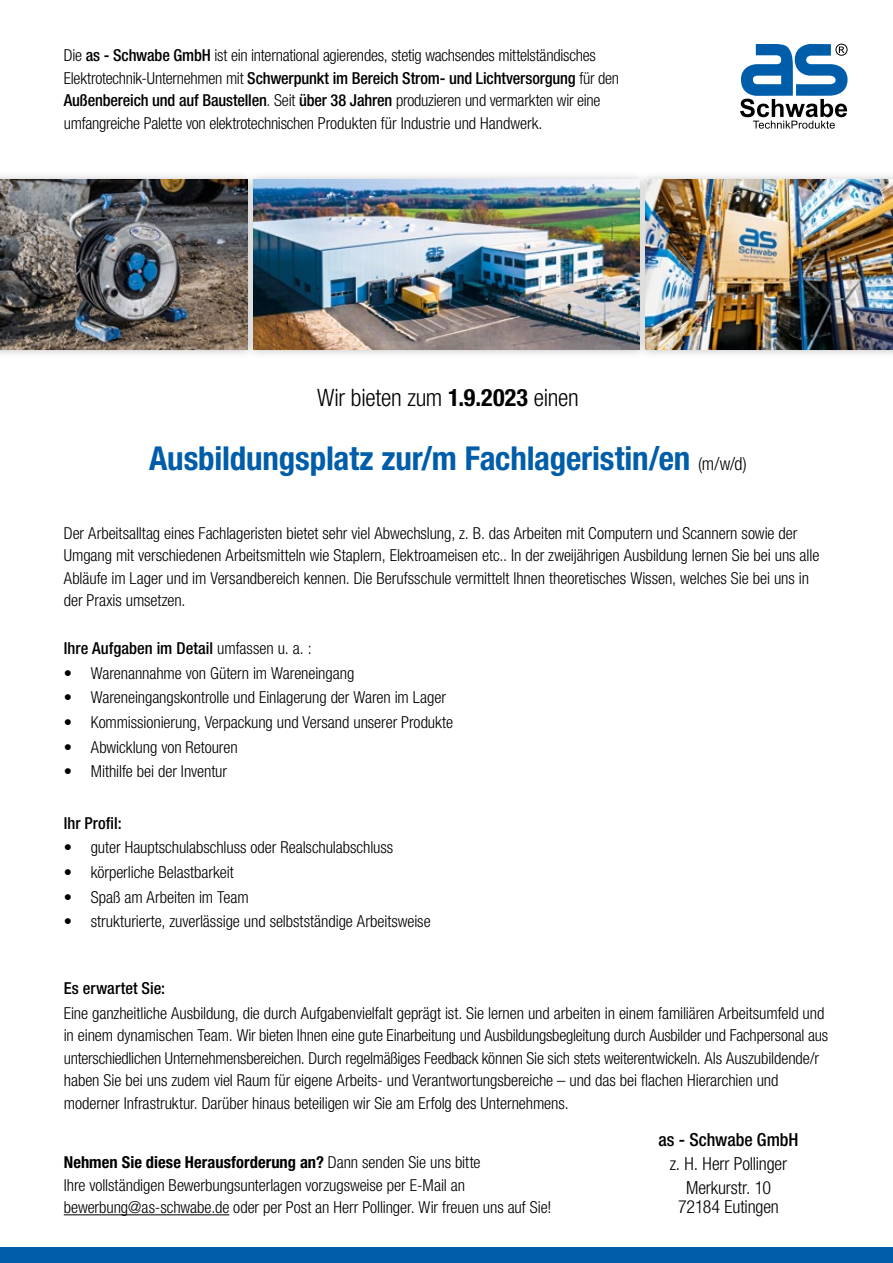
<style>
.page{position:relative;width:893px;height:1263px;background:#fff}
.page>*{position:absolute;margin:0;border:0;box-sizing:border-box;transform-origin:0 0}
.t1{font:700 condensed 33px "Helvetica Neue LT Pro";letter-spacing:-.005em;color:#005da9}
.t2{font:300 condensed 24px "Helvetica Neue LT Pro";letter-spacing:-.01em;color:#000}
.t3{font:300 condensed 18px/23.7px "Helvetica Neue LT Pro";letter-spacing:-.01em;color:#000;text-align:center}
.t4{font:500 condensed 18px "Helvetica Neue LT Pro";color:#000}
.t5{font:300 condensed 16.5px/22.5px "Helvetica Neue LT Pro";letter-spacing:-.005em;color:#000}
.t6{font:500 condensed 16.5px "Helvetica Neue LT Pro";letter-spacing:.005em;color:#000}
.s1{font-weight:500}
.s2{font-weight:700}
.s3{font-weight:300;font-size:18px;color:#000}
.s4{font-weight:300}
</style>
<div class="page">
<svg style="left:740px;top:44px;width:108px;height:85px"></svg>
<div style="left:0;top:170px;width:257px;height:189px;background:#000;opacity:.25"></div>
<img style="left:0;top:180px;width:244px;height:170px">
<div style="left:244px;top:170px;width:405px;height:189px;background:#000;opacity:.25"></div>
<img style="left:254px;top:180px;width:382px;height:170px">
<div style="left:636px;top:170px;width:257px;height:189px;background:#000;opacity:.25"></div>
<img style="left:646px;top:180px;width:247px;height:170px">
<hr style="left:64px;top:1214px;width:165px;height:1px;background:#000">
<div style="left:0;top:1247px;width:893px;height:16px;background:#005da9"></div>
<p class="t5" style="left:64px;top:44px;width:557px">Die <span class="s1">as - Schwabe GmbH</span> ist ein international agierendes, stetig wachsendes mittelständisches Elektrotechnik-Unternehmen mit <span class="s1">Schwerpunkt im Bereich Strom- und Lichtversorgung</span> für den <span class="s1">Außenbereich und auf Baustellen</span>. Seit <span class="s1">über 38 Jahren</span> produzieren und vermarkten wir eine umfangreiche Palette von elektrotechnischen Produkten für Industrie und Handwerk.</p>
<h2 class="t2" style="left:317px;top:383px;width:263px">Wir bieten zum <span class="s2">1.9.2023</span> einen</h2>
<h1 class="t1" style="left:149px;top:439px;width:599px">Ausbildungsplatz zur/m Fachlageristin/en <span class="s3">(m/w/d)</span></h1>
<p class="t5" style="left:64px;top:522px;width:757px">Der Arbeitsalltag eines Fachlageristen bietet sehr viel Abwechslung, z. B. das Arbeiten mit Computern und Scannern sowie der Umgang mit verschiedenen Arbeitsmitteln wie Staplern, Elektroameisen etc.. In der zweijährigen Ausbildung lernen Sie bei uns alle Abläufe im Lager und im Versandbereich kennen. Die Berufsschule vermittelt Ihnen theoretisches Wissen, welches Sie bei uns in der Praxis umsetzen.</p>
<p class="t6" style="left:64px;top:638px;width:249px">Ihre Aufgaben im Detail <span class="s4">umfassen u. a. :</span></p>
<p class="t5" style="left:64px;top:662px;width:292px">• Warenannahme von Gütern im Wareneingang</p>
<p class="t5" style="left:64px;top:686px;width:384px">• Wareneingangskontrolle und Einlagerung der Waren im Lager</p>
<p class="t5" style="left:64px;top:711px;width:391px">• Kommissionierung, Verpackung und Versand unserer Produkte</p>
<p class="t5" style="left:64px;top:735px;width:175px">• Abwicklung von Retouren</p>
<p class="t5" style="left:64px;top:760px;width:165px">• Mithilfe bei der Inventur</p>
<p class="t6" style="left:64px;top:813px;width:59px">Ihr Profil:</p>
<p class="t5" style="left:64px;top:836px;width:331px">• guter Hauptschulabschluss oder Realschulabschluss</p>
<p class="t5" style="left:64px;top:861px;width:171px">• körperliche Belastbarkeit</p>
<p class="t5" style="left:64px;top:885px;width:187px">• Spaß am Arbeiten im Team</p>
<p class="t5" style="left:64px;top:910px;width:368px">• strukturierte, zuverlässige und selbstständige Arbeitsweise</p>
<p class="t6" style="left:64px;top:978px;width:103px">Es erwartet Sie:</p>
<p class="t5" style="left:64px;top:1001px;width:766px">Eine ganzheitliche Ausbildung, die durch Aufgabenvielfalt geprägt ist. Sie lernen und arbeiten in einem familiären Arbeitsumfeld und in einem dynamischen Team. Wir bieten Ihnen eine gute Einarbeitung und Ausbildungsbegleitung durch Ausbilder und Fachpersonal aus unterschiedlichen Unternehmensbereichen. Durch regelmäßiges Feedback können Sie sich stets weiterentwickeln. Als Auszubildende/r haben Sie bei uns zudem viel Raum für eigene Arbeits- und Verantwortungsbereiche – und das bei flachen Hierarchien und moderner Infrastruktur. Darüber hinaus beteiligen wir Sie am Erfolg des Unternehmens.</p>
<p class="t5" style="left:64px;top:1151px;width:489px"><span class="s2">Nehmen Sie diese Herausforderung an?</span> Dann senden Sie uns bitte<br>Ihre vollständigen Bewerbungsunterlagen vorzugsweise per E-Mail an bewerbung@as-schwabe.de oder per Post an Herr Pollinger. Wir freuen uns auf Sie!</p>
<p class="t4" style="left:658px;top:1129px;width:142px">as - Schwabe GmbH</p>
<p class="t3" style="left:670px;top:1151px;width:119px">z. H. Herr Pollinger<br>Merkurstr. 10</p>
<p class="t3" style="left:678px;top:1195px;width:102px">72184 Eutingen</p>
</div>
